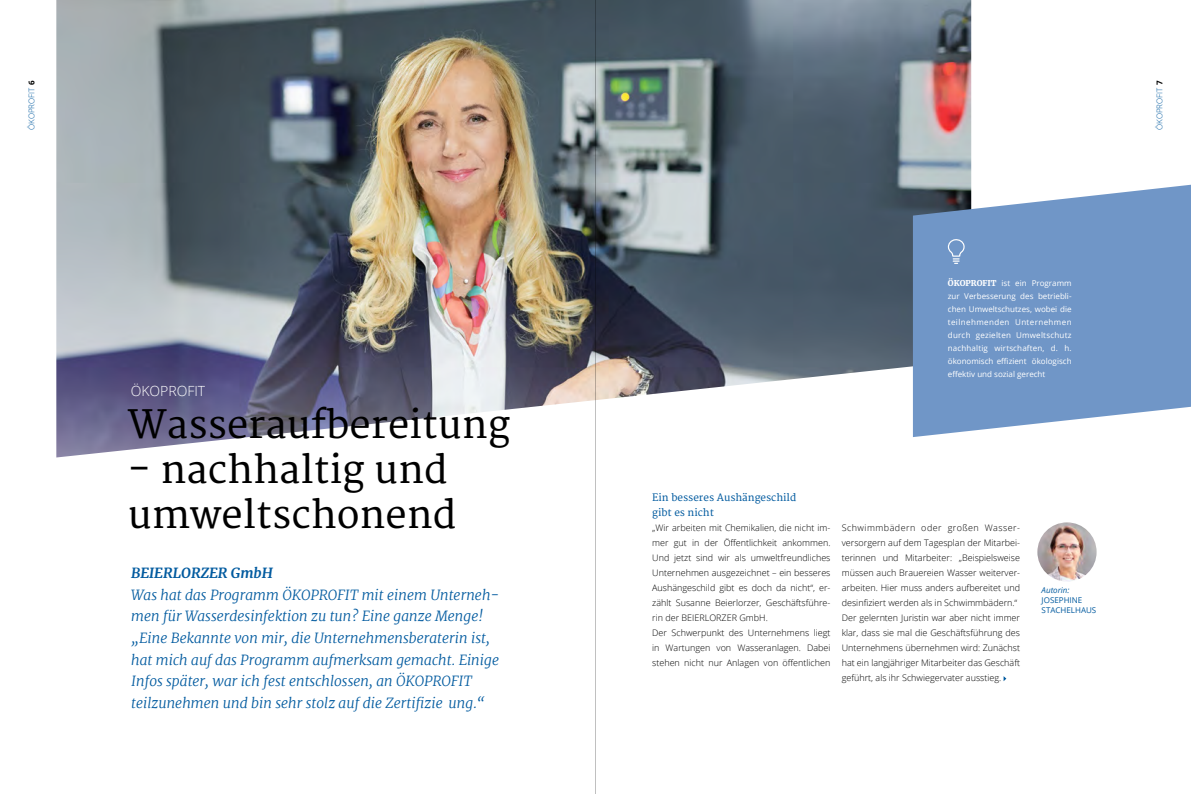
<style>
.page{position:relative;width:1191px;height:794px;background:#fff}
.page>*{position:absolute;margin:0;border:0;box-sizing:border-box;transform-origin:0 0}
.t1{font:38px/45px "Merriweather";color:#000}
.t2{font:italic 300 14.1px/21.6px "Merriweather";color:#005a9f}
.t3{font:italic 700 14.1px "Merriweather";color:#005a9f}
.t4{font:300 14px "Open Sans";color:#fff}
.t5{font:10px/15px "Merriweather";color:#005a9f}
.t6{font:300 9px/15px "Open Sans";color:#000}
.t7{font:8px/13px "Open Sans";color:#fff;text-align:justify}
.t8{font:8px/10px "Open Sans";color:#005a9f}
.t9{font:300 8px "Open Sans";color:#005a9f}
.t10{font:italic 8px "Open Sans";color:#005a9f}
.s1{font-weight:700;color:#000}
.s2{font-family:"Merriweather";font-weight:700}
</style>
<div class="page">
<img style="left:56px;top:0;width:915px;height:457px">
<svg style="left:913px;top:185px;width:278px;height:252px;background:#7c9ec9"></svg>
<img style="left:1037px;top:522px;width:59px;height:59px;border-radius:30px">
<svg style="left:1003px;top:676px;width:3px;height:5px"></svg>
<svg style="left:948px;top:238px;width:16px;height:26px"></svg>
<hr style="left:595px;top:0;width:1px;height:794px;background:#000">
<p class="t9" style="left:26px;top:130px;width:51px;rotate:-90deg">ÖKOPROFIT <span class="s1">6</span></p>
<h3 class="t4" style="left:131px;top:382px;width:76px">ÖKOPROFIT</h3>
<h1 class="t1" style="left:128px;top:404px;width:384px">Wasseraufbereitung</h1>
<h1 class="t1" style="left:128px;top:449px;width:330px">- nachhaltig und umweltschonend</h1>
<h2 class="t3" style="left:131px;top:563px;width:143px">BEIERLORZER GmbH</h2>
<p class="t2" style="left:131px;top:584px;width:370px">Was hat das Programm ÖKOPROFIT mit einem Unterneh&shy;men für Wasserdesinfektion zu tun? Eine ganze Menge! „Eine Bekannte von mir, die Unternehmensberaterin ist, hat mich auf das Programm aufmerksam gemacht. Einige Infos später, war ich fest entschlossen, an ÖKOPROFIT teilzunehmen und bin sehr stolz auf die Zertifizie ung.“</p>
<p class="t9" style="left:1154px;top:130px;width:51px;rotate:-90deg">ÖKOPROFIT <span class="s1">7</span></p>
<p class="t7" style="left:948px;top:276px;width:125px"><span class="s2">ÖKOPROFIT</span> ist ein Programm zur Verbesserung des betriebli&shy;chen Umweltschutzes, wobei die teilnehmenden Unternehmen durch gezielten Umweltschutz nachhaltig wirtschaften, d. h. ökonomisch effizient ökologisch effektiv und sozial gerecht</p>
<p class="t5" style="left:652px;top:490px;width:145px">Ein besseres Aushängeschild gibt es nicht</p>
<p class="t6" style="left:652px;top:520px;width:180px">„Wir arbeiten mit Chemikalien, die nicht im&shy;mer gut in der Öffentlichkeit ankommen.<br>Und jetzt sind wir als umweltfreundliches Unternehmen ausgezeichnet – ein besseres Aushängeschild gibt es doch da nicht“, er&shy;zählt Susanne Beierlorzer, Geschäftsführe&shy;rin der BEIERLORZER GmbH.<br>Der Schwerpunkt des Unternehmens liegt in Wartungen von Wasseranlagen. Dabei stehen nicht nur Anlagen von öffentlichen</p>
<p class="t6" style="left:841px;top:520px;width:180px">Schwimmbädern oder großen Wasser&shy;versorgern auf dem Tagesplan der Mitarbei&shy;terinnen und Mitarbeiter: „Beispielsweise müssen auch Brauereien Wasser weiterver&shy;arbeiten. Hier muss anders aufbereitet und desinfiziert werden als in Schwimmbädern.“ Der gelernten Juristin war aber nicht immer klar, dass sie mal die Geschäftsführung des Unternehmens übernehmen wird: Zunächst hat ein langjähriger Mitarbeiter das Geschäft geführt, als ihr Schwiegervater ausstieg.</p>
<p class="t10" style="left:1041px;top:584px;width:29px">Autorin:</p>
<p class="t8" style="left:1041px;top:595px;width:56px">JOSEPHINE<br>STACHELHAUS</p>
</div>
